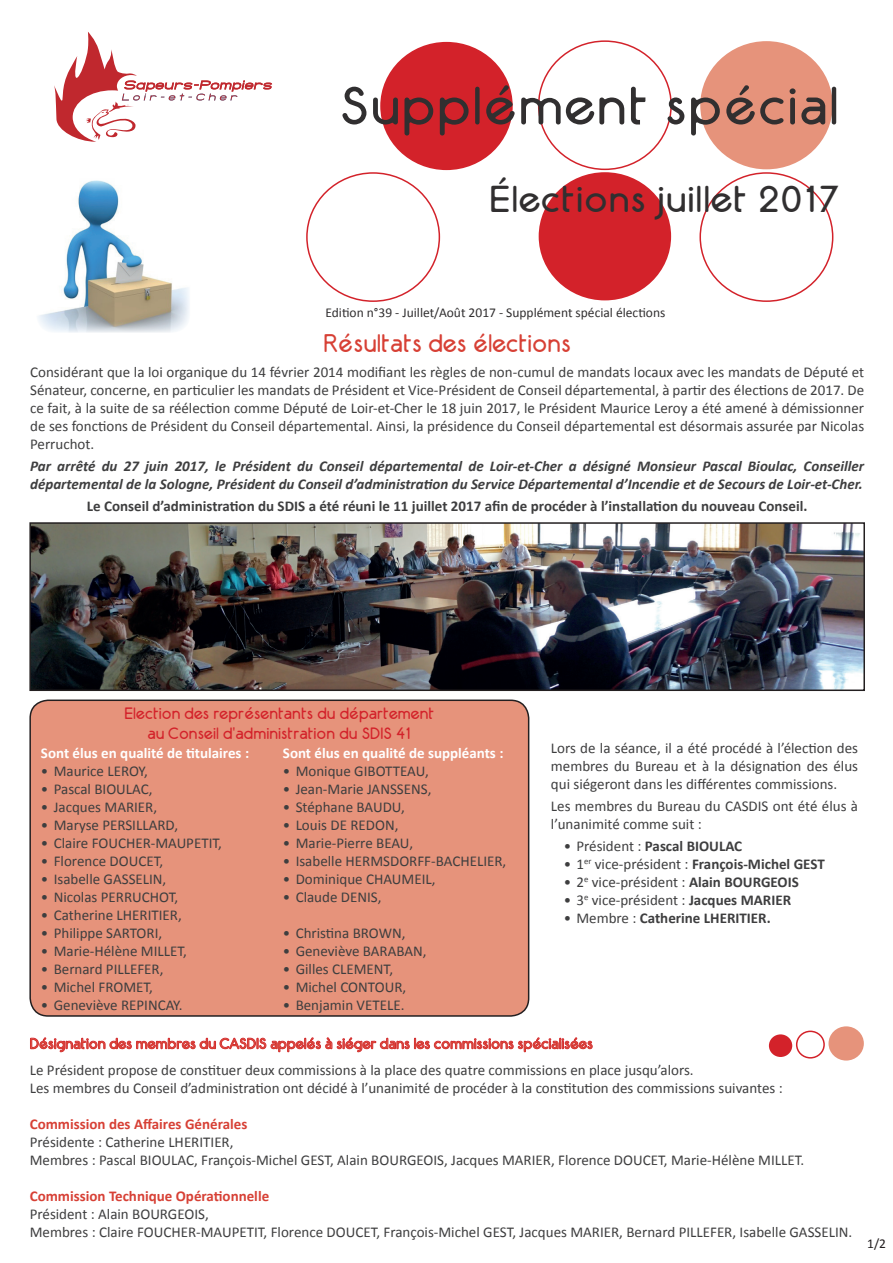
<style>
.page{position:relative;width:893px;height:1263px;background:#fff}
.page>*{position:absolute;margin:0;border:0;box-sizing:border-box;transform-origin:0 0}
.t1{font:54px "AR Techni";letter-spacing:.02em;color:#312f30;scale:1.06 1}
.t2{font:37.5px "AR Techni";letter-spacing:.02em;color:#312f30;scale:1.06 1}
.t3{font:25.5px "AR Techni";color:#d74035}
.t4{font:16.5px/19.8px "AR Techni";color:#d3222a;text-align:center}
.t5{font:15px/18px "Calibri";color:#3e3e3f}
.t6{font:italic 700 15px/18px "Calibri";color:#3e3e3f}
.t7{font:700 15px "Calibri";color:#3e3e3f}
.t8{font:15px "AR Techni";color:#d74035}
.t9{font:700 15px "Calibri";color:#d74035}
.t10{font:700 15px "Calibri";color:#fff}
.t11{font:13.5px "Calibri";color:#312f30}
.t12{font:13.5px "Calibri";color:#231f20}
.s1{font-weight:400}
.s2{font-weight:700}
</style>
<div class="page">
<div style="left:539px;top:172px;width:132px;height:128px;background:#d3222a;border-radius:50%"></div>
<div style="left:700px;top:41px;width:133px;height:128px;background:#e6937b;border-radius:50%"></div>
<div style="left:380px;top:42px;width:133px;height:128px;background:#d3222a;border-radius:50%"></div>
<div style="left:769px;top:1034px;width:23px;height:23px;background:#d3222a;border-radius:50%"></div>
<div style="left:796px;top:1030px;width:29px;height:28px;border:2px solid #d3222a;border-radius:50%"></div>
<div style="left:828px;top:1026px;width:36px;height:34px;background:#e6937b;border-radius:50%"></div>
<div style="left:30px;top:700px;width:499px;height:316px;background:#e6937b;border-radius:18px"></div>
<div style="left:29px;top:699px;width:500px;height:318px;border:2px solid #231f20;border-radius:18px"></div>
<img style="left:32px;top:525px;width:830px;height:163px">
<div style="left:29px;top:522px;width:836px;height:169px;border:2px solid #231f20"></div>
<img style="left:38px;top:180px;width:151px;height:153px">
<svg style="left:30px;top:1037px;width:563px;height:15px"></svg>
<svg style="left:54px;top:32px;width:218px;height:110px"></svg>
<h1 class="t1" style="left:340px;top:73px;width:472px">Supplément spécial</h1>
<h2 class="t2" style="left:489px;top:177px;width:331px">Élections juillet 2017</h2>
<p class="t11" style="left:325px;top:304px;width:341px">Edition n°39 - Juillet/Août 2017 - Supplément spécial élections</p>
<h3 class="t3" style="left:323px;top:328px;width:249px">Résultats des élections</h3>
<p class="t5" style="left:30px;top:363px;width:836px;text-align:justify">Considérant que la loi organique du 14 février 2014 modifiant les règles de non-cumul de mandats locaux avec les mandats de Député et Sénateur, concerne, en particulier les mandats de Président et Vice-Président de Conseil départemental, à partir des élections de 2017. De ce fait, à la suite de sa réélection comme Député de Loir-et-Cher le 18 juin 2017, le Président Maurice Leroy a été amené à démissionner de ses fonctions de Président du Conseil départemental. Ainsi, la présidence du Conseil départemental est désormais assurée par Nicolas Perruchot.</p>
<p class="t6" style="left:30px;top:457px;width:836px">Par arrêté du 27 juin 2017, le Président du Conseil départemental de Loir-et-Cher a désigné Monsieur Pascal Bioulac, Conseiller départemental de la Sologne, Président du Conseil d’administration du Service Départemental d’Incendie et de Secours de Loir-et-Cher.</p>
<p class="t7" style="left:87px;top:497px;width:722px">Le Conseil d’administration du SDIS a été réuni le 11 juillet 2017 afin de procéder à l’installation du nouveau Conseil.</p>
<p class="t4" style="left:125px;top:703px;width:311px">Election des représentants du département au Conseil d’administration du SDIS 41</p>
<p class="t10" style="left:41px;top:743px;width:210px">Sont élus en qualité de titulaires :</p>
<p class="t5" style="left:41px;top:762px;width:108px">• Maurice LEROY,</p>
<p class="t5" style="left:41px;top:780px;width:113px">• Pascal BIOULAC,</p>
<p class="t5" style="left:41px;top:798px;width:118px">• Jacques MARIER,</p>
<p class="t5" style="left:41px;top:816px;width:139px">• Maryse PERSILLARD,</p>
<p class="t5" style="left:41px;top:834px;width:183px">• Claire FOUCHER-MAUPETIT,</p>
<p class="t5" style="left:41px;top:852px;width:124px">• Florence DOUCET,</p>
<p class="t5" style="left:41px;top:870px;width:127px">• Isabelle GASSELIN,</p>
<p class="t5" style="left:41px;top:888px;width:139px">• Nicolas PERRUCHOT,</p>
<p class="t5" style="left:41px;top:906px;width:142px">• Catherine LHERITIER,</p>
<p class="t5" style="left:41px;top:924px;width:123px">• Philippe SARTORI,</p>
<p class="t5" style="left:41px;top:942px;width:147px">• Marie-Hélène MILLET,</p>
<p class="t5" style="left:41px;top:960px;width:124px">• Bernard PILLEFER,</p>
<p class="t5" style="left:41px;top:978px;width:114px">• Michel FROMET,</p>
<p class="t5" style="left:41px;top:996px;width:143px">• Geneviève REPINCAY.</p>
<p class="t10" style="left:283px;top:743px;width:222px">Sont élus en qualité de suppléants :</p>
<p class="t5" style="left:283px;top:762px;width:147px">• Monique GIBOTTEAU,</p>
<p class="t5" style="left:283px;top:780px;width:150px">• Jean-Marie JANSSENS,</p>
<p class="t5" style="left:283px;top:798px;width:124px">• Stéphane BAUDU,</p>
<p class="t5" style="left:283px;top:816px;width:117px">• Louis DE REDON,</p>
<p class="t5" style="left:283px;top:834px;width:132px">• Marie-Pierre BEAU,</p>
<p class="t5" style="left:283px;top:852px;width:225px">• Isabelle HERMSDORFF-BACHELIER,</p>
<p class="t5" style="left:283px;top:870px;width:154px">• Dominique CHAUMEIL,</p>
<p class="t5" style="left:283px;top:888px;width:100px">• Claude DENIS,</p>
<p class="t5" style="left:283px;top:924px;width:124px">• Christina BROWN,</p>
<p class="t5" style="left:283px;top:942px;width:145px">• Geneviève BARABAN,</p>
<p class="t5" style="left:283px;top:960px;width:112px">• Gilles CLEMENT,</p>
<p class="t5" style="left:283px;top:978px;width:125px">• Michel CONTOUR,</p>
<p class="t5" style="left:283px;top:996px;width:123px">• Benjamin VETELE.</p>
<p class="t5" style="left:551px;top:739px;width:309px;text-align:justify">Lors de la séance, il a été procédé à l’élection des membres du Bureau et à la désignation des élus qui siégeront dans les différentes commissions.</p>
<p class="t5" style="left:551px;top:797px;width:309px">Les membres du Bureau du CASDIS ont été élus à l’unanimité comme suit :</p>
<p class="t7" style="left:564px;top:836px;width:180px"><span class="s1">• Président :</span> Pascal BIOULAC</p>
<p class="t7" style="left:564px;top:854px;width:263px"><span class="s1">• 1</span><sup>er</sup> <span class="s1">vice-président :</span> François-Michel GEST</p>
<p class="t5" style="left:564px;top:873px;width:237px">• 2<sup>e</sup> vice-président : <span class="s2">Alain BOURGEOIS</span></p>
<p class="t5" style="left:564px;top:891px;width:229px">• 3<sup>e</sup> vice-président : <span class="s2">Jacques MARIER</span></p>
<p class="t7" style="left:564px;top:908px;width:209px"><span class="s1">• Membre :</span> Catherine LHERITIER.</p>
<p class="t8" style="left:30px;top:1034px;width:565px">Désignation des membres du CASDIS appelés à siéger dans les commissions spécialisées</p>
<p class="t5" style="left:30px;top:1061px;width:755px">Le Président propose de constituer deux commissions à la place des quatre commissions en place jusqu’alors.<br>Les membres du Conseil d’administration ont décidé à l’unanimité de procéder à la constitution des commissions suivantes :</p>
<p class="t9" style="left:30px;top:1115px;width:219px">Commission des Affaires Générales</p>
<p class="t5" style="left:30px;top:1133px;width:776px">Présidente : Catherine LHERITIER,<br>Membres : Pascal BIOULAC, François-Michel GEST, Alain BOURGEOIS, Jacques MARIER, Florence DOUCET, Marie-Hélène MILLET.</p>
<p class="t9" style="left:30px;top:1187px;width:241px">Commission Technique Opérationnelle</p>
<p class="t5" style="left:30px;top:1205px;width:824px">Président : Alain BOURGEOIS,<br>Membres : Claire FOUCHER-MAUPETIT, Florence DOUCET, François-Michel GEST, Jacques MARIER, Bernard PILLEFER, Isabelle GASSELIN.</p>
<p class="t12" style="left:867px;top:1235px;width:20px">1/2</p>
</div>
